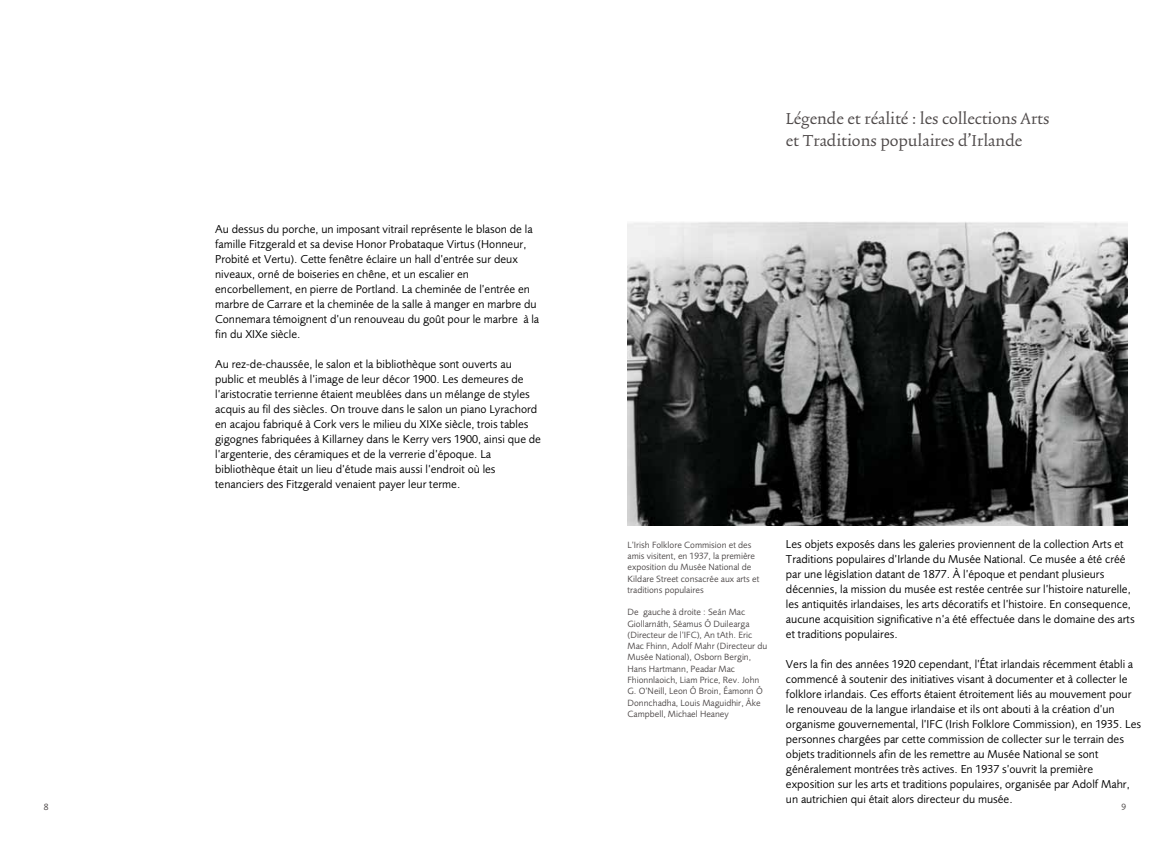
<style>
.page{position:relative;width:1170px;height:851px;background:#fff}
.page>*{position:absolute;margin:0;border:0;box-sizing:border-box;transform-origin:0 0}
.t1{font:18.75px/22.5px "Trinite No 2 Rom Wid";color:#4d4848}
.t2{font:11.88px/15px "Foundry Sans";color:#000}
.t3{font:9.38px/11.2px "Foundry Sans";color:#4d4848}
</style>
<div class="page">
<img style="left:627px;top:222px;width:500px;height:303px">
<p class="t2" style="left:215px;top:221px;width:325px">Au dessus du porche, un imposant vitrail représente le blason de la famille Fitzgerald et sa devise Honor Probataque Virtus (Honneur, Probité et Vertu). Cette fenêtre éclaire un hall d’entrée sur deux niveaux, orné de boiseries en chêne, et un escalier en encorbellement, en pierre de Portland. La cheminée de l’entrée en marbre de Carrare et la cheminée de la salle à manger en marbre du Connemara témoignent d’un renouveau du goût pour le marbre à la fin du XIXe siècle.</p>
<p class="t2" style="left:215px;top:356px;width:327px">Au rez-de-chaussée, le salon et la bibliothèque sont ouverts au public et meublés à l’image de leur décor 1900. Les demeures de l’aristocratie terrienne étaient meublées dans un mélange de styles acquis au fil des siècles. On trouve dans le salon un piano Lyrachord en acajou fabriqué à Cork vers le milieu du XIXe siècle, trois tables gigognes fabriquées à Killarney dans le Kerry vers 1900, ainsi que de l’argenterie, des céramiques et de la verrerie d’époque. La bibliothèque était un lieu d’étude mais aussi l’endroit où les tenanciers des Fitzgerald venaient payer leur terme.</p>
<h1 class="t1" style="left:786px;top:108px;width:265px">Légende et réalité : les collections Arts et Traditions populaires d’Irlande</h1>
<p class="t2" style="left:786px;top:536px;width:350px">Les objets exposés dans les galeries proviennent de la collection Arts et Traditions populaires d’Irlande du Musée National. Ce musée a été créé par une législation datant de 1877. À l’époque et pendant plusieurs décennies, la mission du musée est restée centrée sur l’histoire naturelle, les antiquités irlandaises, les arts décoratifs et l’histoire. En consequence, aucune acquisition significative n’a été effectuée dans le domaine des arts et traditions populaires.</p>
<p class="t2" style="left:786px;top:656px;width:357px">Vers la fin des années 1920 cependant, l’État irlandais récemment établi a commencé à soutenir des initiatives visant à documenter et à collecter le folklore irlandais. Ces efforts étaient étroitement liés au mouvement pour le renouveau de la langue irlandaise et ils ont abouti à la création d’un organisme gouvernemental, l’IFC (Irish Folklore Commission), en 1935. Les personnes chargées par cette commission de collecter sur le terrain des objets traditionnels afin de les remettre au Musée National se sont généralement montrées très actives. En 1937 s’ouvrit la première exposition sur les arts et traditions populaires, organisée par Adolf Mahr, un autrichien qui était alors directeur du musée.</p>
<p class="t3" style="left:627px;top:539px;width:133px">L’Irish Folklore Commision et des amis visitent, en 1937, la première exposition du Musée National de<br>Kildare Street consacrée aux arts et traditions populaires</p>
<p class="t3" style="left:627px;top:606px;width:141px">De gauche à droite : Seán Mac<br>Giollarnáth, Séamus Ó Duilearga (Directeur de l’IFC), An tAth. Eric<br>Mac Fhinn, Adolf Mahr (Directeur du<br>Musée National), Osborn Bergin,<br>Hans Hartmann, Peadar Mac<br>Fhionnlaoich, Liam Price, Rev. John<br>G. O’Neill, Leon Ó Broin, Éamonn Ó<br>Donnchadha, Louis Maguidhir, Åke<br>Campbell, Michael Heaney</p>
<p class="t3" style="left:44px;top:801px;width:6px">8</p>
<p class="t3" style="left:1121px;top:801px;width:6px">9</p>
</div>
